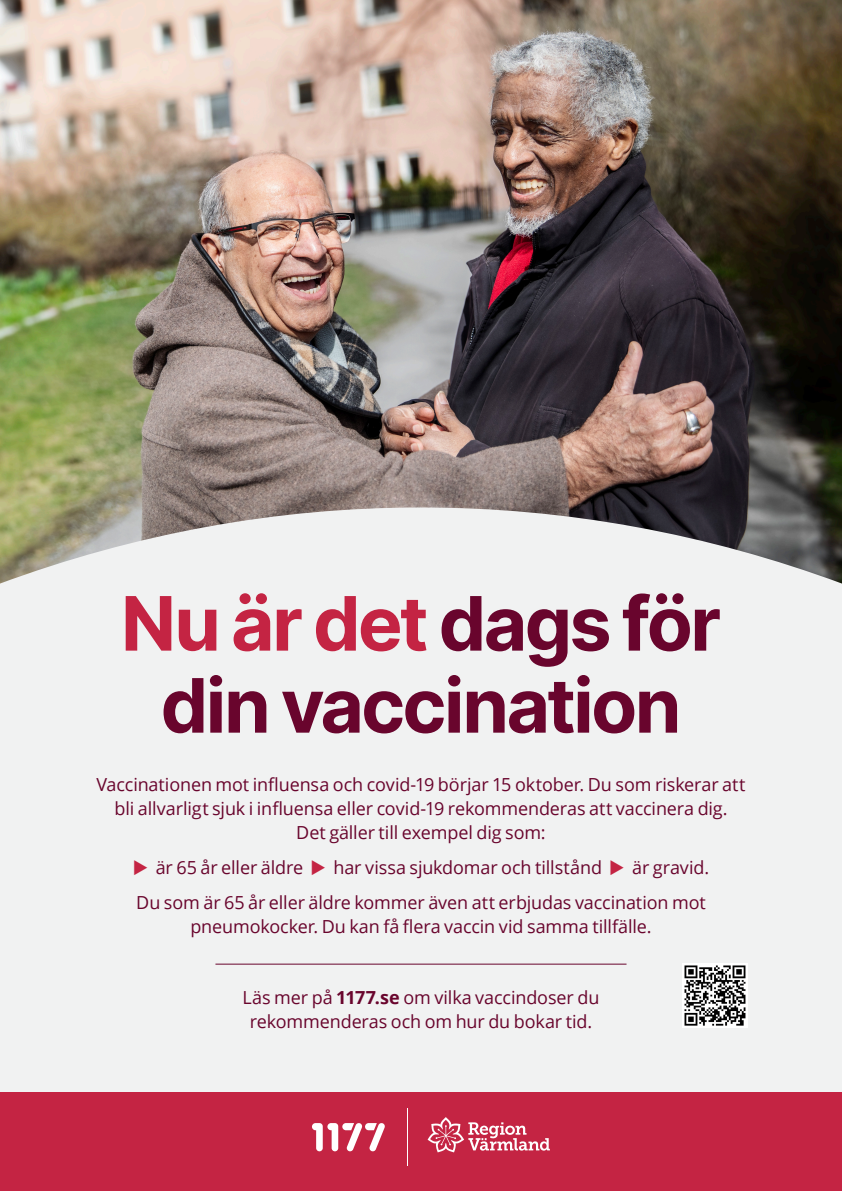
<style>
.page{position:relative;width:842px;height:1191px;background:#f1f2f2}
.page>*{position:absolute;margin:0;border:0;box-sizing:border-box;transform-origin:0 0}
.t1{font:700 75px "Inter";letter-spacing:-.035em;color:#c42443}
.t2{font:700 75px "Inter";letter-spacing:-.035em;color:#69052d}
.Text{font:18px/24px "Open Sans";letter-spacing:-.005em;color:#69052d;text-align:center}
.s1{color:#69052d}
.s2{color:#c42443}
.s3{font-weight:700}
</style>
<div class="page">
<div style="left:0;top:1091px;width:842px;height:100px;background:#c42443"></div>
<hr style="left:407px;top:1108px;width:1px;height:58px;background:#fff">
<svg style="left:428px;top:1117px;width:122px;height:35px"></svg>
<svg style="left:312px;top:1123px;width:73px;height:28px"></svg>
<img style="left:0;top:0;width:842px;height:583px">
<img style="left:683px;top:963px;width:64px;height:65px">
<hr style="left:215px;top:963px;width:411px;height:1px;background:#69052d">
<h1 class="t1" style="left:121px;top:569px;width:602px">Nu är det <span class="s1">dags för</span></h1>
<h1 class="t2" style="left:161px;top:651px;width:522px">din vaccination</h1>
<p class="Text" style="left:96px;top:771px;width:650px">Vaccinationen mot influensa och covid-19 börjar 15 oktober. Du som riskerar att bli allvarligt sjuk i influensa eller covid-19 rekommenderas att vaccinera dig.<br>Det gäller till exempel dig som:</p>
<p class="Text" style="left:133px;top:855px;width:578px"><span class="s2">◆</span> är 65 år eller äldre <span class="s2">◆</span> har vissa sjukdomar och tillstånd <span class="s2">◆</span> är gravid.</p>
<p class="Text" style="left:136px;top:890px;width:571px">Du som är 65 år eller äldre kommer även att erbjudas vaccination mot pneumokocker. Du kan få flera vaccin vid samma tillfälle.</p>
<p class="Text" style="left:243px;top:985px;width:358px">Läs mer på <span class="s3">1177.se</span> om vilka vaccindoser du rekommenderas och om hur du bokar tid.</p>
</div>
